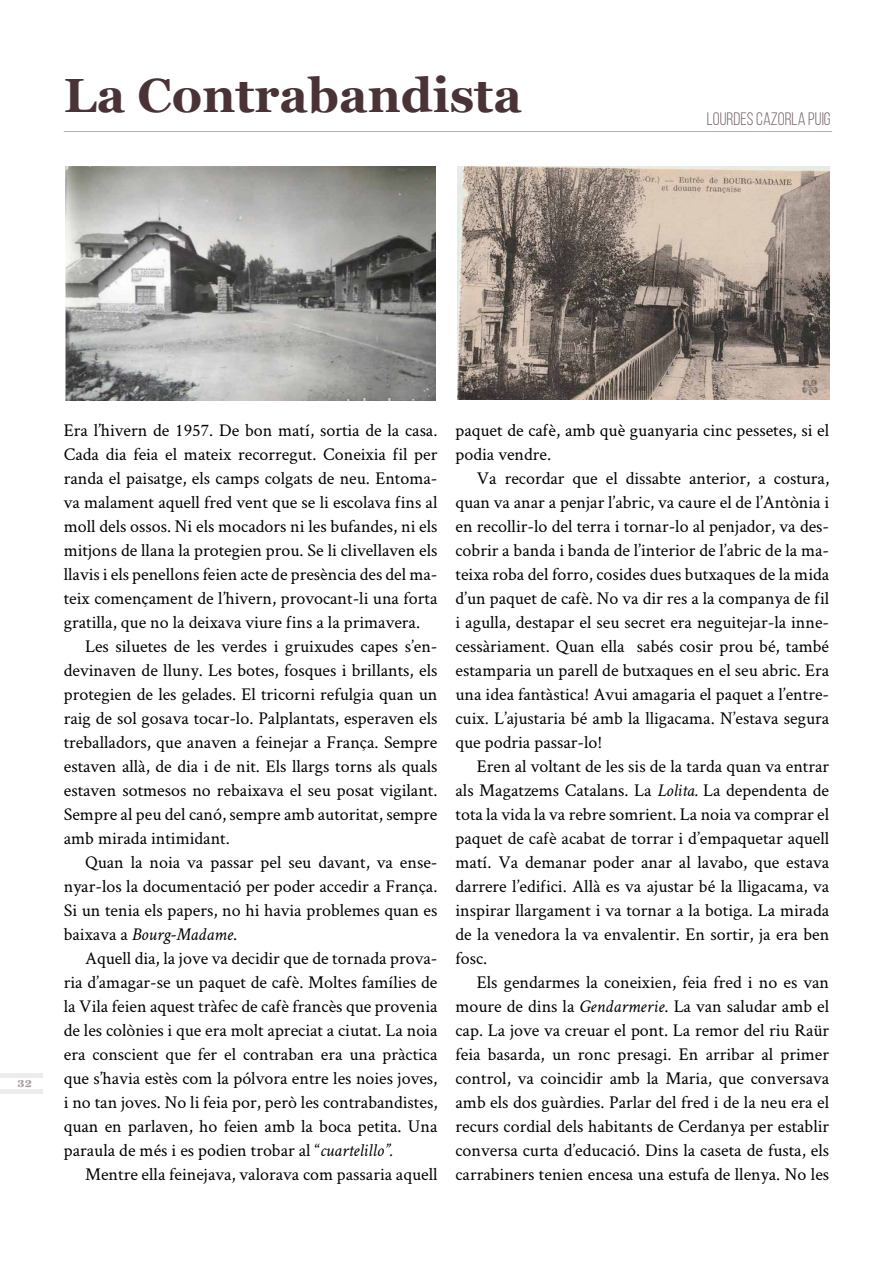
<style>
.page{position:relative;width:893px;height:1263px;background:#fff}
.page>*{position:absolute;margin:0;border:0;box-sizing:border-box;transform-origin:0 0}
.t1{font:700 48px "Georgia";color:#493336}
.t2{font:18px/24px "Crimson";color:#000;text-align:justify}
.t3{font:italic 18px "Crimson";color:#000}
.t4{font:18px "Bebas Neue";color:#776669}
.t5{font:10.5px "Titania";color:#a4999b}
.s1{font-style:normal}
.s2{font-style:italic}
</style>
<div class="page">
<hr style="left:64px;top:131px;width:768px;height:1px;background:#b6adaf">
<img style="left:65px;top:166px;width:371px;height:234px">
<img style="left:457px;top:167px;width:372px;height:233px">
<hr style="left:0;top:1073px;width:43px;height:4px;background:#edebeb">
<hr style="left:0;top:1089px;width:43px;height:4px;background:#edebeb">
<h1 class="t1" style="left:64px;top:68px;width:460px">La Contrabandista</h1>
<p class="t4" style="left:707px;top:109px;width:125px">LOURDES CAZORLA PUIG</p>
<p class="t5" style="left:17px;top:1077px;width:17px">32</p>
<p class="t2" style="left:64px;top:417px;width:375px">Era l’hivern de 1957. De bon matí, sortia de la casa.</p>
<p class="t2" style="left:64px;top:441px;width:375px">Cada dia feia el mateix recorregut. Coneixia fil per</p>
<p class="t2" style="left:64px;top:465px;width:375px">randa el paisatge, els camps colgats de neu. Entoma-</p>
<p class="t2" style="left:64px;top:489px;width:375px">va malament aquell fred vent que se li escolava fins al</p>
<p class="t2" style="left:64px;top:513px;width:375px">moll dels ossos. Ni els mocadors ni les bufandes, ni els</p>
<p class="t2" style="left:64px;top:537px;width:375px">mitjons de llana la protegien prou. Se li clivellaven els</p>
<p class="t2" style="left:64px;top:561px;width:375px">llavis i els penellons feien acte de presència des del ma-</p>
<p class="t2" style="left:64px;top:585px;width:375px">teix començament de l’hivern, provocant-li una forta</p>
<p class="t2" style="left:64px;top:609px;width:358px">gratilla, que no la deixava viure fins a la primavera.</p>
<p class="t2" style="left:85px;top:633px;width:354px">Les siluetes de les verdes i gruixudes capes s’en-</p>
<p class="t2" style="left:64px;top:657px;width:375px">devinaven de lluny. Les botes, fosques i brillants, els</p>
<p class="t2" style="left:64px;top:681px;width:375px">protegien de les gelades. El tricorni refulgia quan un</p>
<p class="t2" style="left:64px;top:705px;width:375px">raig de sol gosava tocar-lo. Palplantats, esperaven els</p>
<p class="t2" style="left:64px;top:729px;width:375px">treballadors, que anaven a feinejar a França. Sempre</p>
<p class="t2" style="left:64px;top:753px;width:375px">estaven allà, de dia i de nit. Els llargs torns als quals</p>
<p class="t2" style="left:64px;top:777px;width:375px">estaven sotmesos no rebaixava el seu posat vigilant.</p>
<p class="t2" style="left:64px;top:801px;width:375px">Sempre al peu del canó, sempre amb autoritat, sempre</p>
<p class="t2" style="left:64px;top:825px;width:168px">amb mirada intimidant.</p>
<p class="t2" style="left:85px;top:849px;width:354px">Quan la noia va passar pel seu davant, va ense-</p>
<p class="t2" style="left:64px;top:873px;width:375px">nyar-los la documentació per poder accedir a França.</p>
<p class="t2" style="left:64px;top:897px;width:375px">Si un tenia els papers, no hi havia problemes quan es</p>
<p class="t3" style="left:64px;top:924px;width:175px"><span class="s1">baixava a</span> Bourg-Madame<span class="s1">.</span></p>
<p class="t2" style="left:85px;top:945px;width:354px">Aquell dia, la jove va decidir que de tornada prova-</p>
<p class="t2" style="left:64px;top:969px;width:375px">ria d’amagar-se un paquet de cafè. Moltes famílies de</p>
<p class="t2" style="left:64px;top:993px;width:375px">la Vila feien aquest tràfec de cafè francès que provenia</p>
<p class="t2" style="left:64px;top:1017px;width:375px">de les colònies i que era molt apreciat a ciutat. La noia</p>
<p class="t2" style="left:64px;top:1041px;width:375px">era conscient que fer el contraban era una pràctica</p>
<p class="t2" style="left:64px;top:1065px;width:375px">que s’havia estès com la pólvora entre les noies joves,</p>
<p class="t2" style="left:64px;top:1089px;width:375px">i no tan joves. No li feia por, però les contrabandistes,</p>
<p class="t2" style="left:64px;top:1113px;width:375px">quan en parlaven, ho feien amb la boca petita. Una</p>
<p class="t2" style="left:64px;top:1137px;width:330px">paraula de més i es podien trobar al “<span class="s2">cuartelillo”.</span></p>
<p class="t2" style="left:85px;top:1161px;width:354px">Mentre ella feinejava, valorava com passaria aquell</p>
<p class="t2" style="left:455px;top:417px;width:375px">paquet de cafè, amb què guanyaria cinc pessetes, si el podia vendre.</p>
<p class="t2" style="left:455px;top:465px;width:375px;text-indent:21px">Va recordar que el dissabte anterior, a costura, quan va anar a penjar l’abric, va caure el de l’Antònia i en recollir-lo del terra i tornar-lo al penjador, va des&shy;cobrir a banda i banda de l’interior de l’abric de la ma&shy;teixa roba del forro, cosides dues butxaques de la mida d’un paquet de cafè. No va dir res a la companya de fil i agulla, destapar el seu secret era neguitejar-la inne&shy;cessàriament. Quan ella sabés cosir prou bé, també estamparia un parell de butxaques en el seu abric. Era una idea fantàstica! Avui amagaria el paquet a l’entre&shy;cuix. L’ajustaria bé amb la lligacama. N’estava segura que podria passar-lo!</p>
<p class="t2" style="left:455px;top:753px;width:375px;text-indent:21px">Eren al voltant de les sis de la tarda quan va entrar als Magatzems Catalans. La <span class="s2">Lolita.</span> La dependenta de tota la vida la va rebre somrient. La noia va comprar el paquet de cafè acabat de torrar i d’empaquetar aquell matí. Va demanar poder anar al lavabo, que estava darrere l’edifici. Allà es va ajustar bé la lligacama, va inspirar llargament i va tornar a la botiga. La mirada de la venedora la va envalentir. En sortir, ja era ben fosc.</p>
<p class="t2" style="left:455px;top:969px;width:375px;text-indent:21px">Els gendarmes la coneixien, feia fred i no es van moure de dins la <span class="s2">Gendarmerie</span>. La van saludar amb el cap. La jove va creuar el pont. La remor del riu Raür feia basarda, un ronc presagi. En arribar al primer control, va coincidir amb la Maria, que conversava amb els dos guàrdies. Parlar del fred i de la neu era el recurs cordial dels habitants de Cerdanya per establir conversa curta d’educació. Dins la caseta de fusta, els carrabiners tenien encesa una estufa de llenya. No les</p>
</div>
